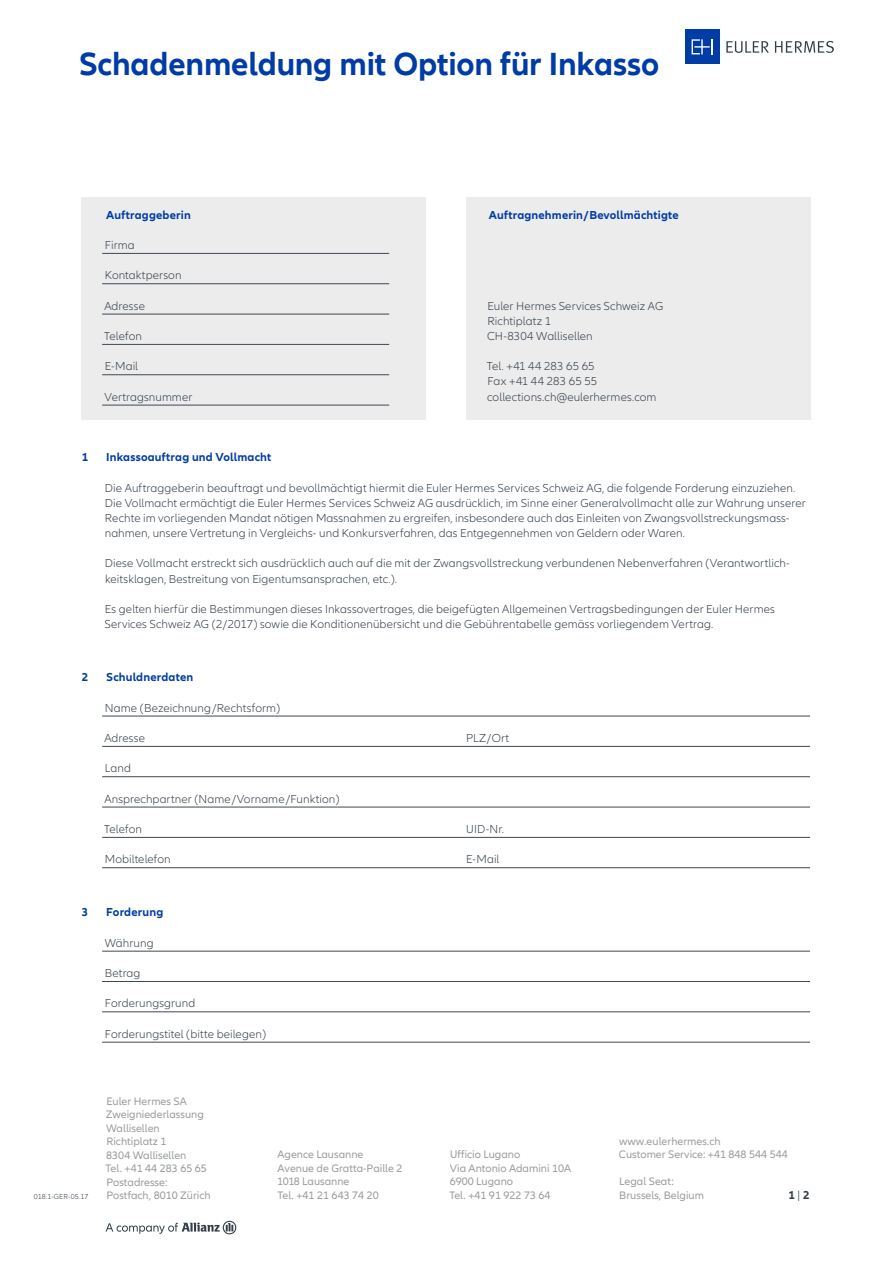
<style>
.page{position:relative;width:893px;height:1263px;background:#fff}
.page>*{position:absolute;margin:0;border:0;box-sizing:border-box;transform-origin:0 0}
.t1{font:700 33px "Allianz Neo";letter-spacing:-.005em;color:#003ca6}
.t2{font:300 12px/15.1px "Allianz Neo";letter-spacing:.005em;color:#333e48}
.t3{font:700 12px "Allianz Neo";letter-spacing:.015em;color:#003ca6}
.t4{font:700 12px "Allianz Neo";color:#333e48}
.t5{font:11.25px/13.5px "Allianz Neo";color:#9a9c9f}
.t6{font:300 7.5px "Allianz Neo";letter-spacing:.005em;color:#333e48}
.s1{font-weight:300}
</style>
<div class="page">
<div style="left:685px;top:30px;width:34px;height:34px;background:#003ca6"></div>
<svg style="left:692px;top:39px;width:20px;height:15px"></svg>
<svg style="left:726px;top:41px;width:43px;height:12px"></svg>
<svg style="left:775px;top:41px;width:59px;height:12px"></svg>
<svg style="left:106px;top:1221px;width:130px;height:13px"></svg>
<div style="left:81px;top:198px;width:344px;height:222px;background:#ececed"></div>
<div style="left:466px;top:198px;width:345px;height:222px;background:#ececed"></div>
<hr style="left:102px;top:716px;width:708px;height:1px;background:#404851">
<hr style="left:102px;top:746px;width:708px;height:1px;background:#404851">
<hr style="left:102px;top:776px;width:708px;height:1px;background:#404851">
<hr style="left:102px;top:807px;width:708px;height:1px;background:#404851">
<hr style="left:102px;top:837px;width:708px;height:1px;background:#404851">
<hr style="left:102px;top:867px;width:708px;height:1px;background:#404851">
<hr style="left:102px;top:951px;width:708px;height:1px;background:#404851">
<hr style="left:102px;top:981px;width:708px;height:1px;background:#404851">
<hr style="left:102px;top:1011px;width:708px;height:1px;background:#404851">
<hr style="left:102px;top:1042px;width:708px;height:1px;background:#404851">
<hr style="left:102px;top:253px;width:287px;height:1px;background:#404851">
<hr style="left:102px;top:283px;width:287px;height:1px;background:#404851">
<hr style="left:102px;top:314px;width:287px;height:1px;background:#404851">
<hr style="left:102px;top:344px;width:287px;height:1px;background:#404851">
<hr style="left:102px;top:374px;width:287px;height:1px;background:#404851">
<hr style="left:102px;top:405px;width:287px;height:1px;background:#404851">
<h1 class="t1" style="left:79px;top:44px;width:582px">Schadenmeldung mit Option für Inkasso</h1>
<p class="t3" style="left:106px;top:208px;width:86px">Auftraggeberin</p>
<p class="t2" style="left:105px;top:238px;width:31px">Firma</p>
<p class="t2" style="left:105px;top:268px;width:78px">Kontaktperson</p>
<p class="t2" style="left:104px;top:298px;width:42px">Adresse</p>
<p class="t2" style="left:104px;top:329px;width:39px">Telefon</p>
<p class="t2" style="left:105px;top:359px;width:35px">E-Mail</p>
<p class="t2" style="left:105px;top:389px;width:89px">Vertragsnummer</p>
<p class="t3" style="left:489px;top:208px;width:192px">Auftragnehmerin/Bevollmächtigte</p>
<p class="t2" style="left:487px;top:298px;width:178px">Euler Hermes Services Schweiz AG<br>Richtiplatz 1<br>CH-8304 Wallisellen</p>
<p class="t2" style="left:487px;top:359px;width:171px">Tel. +41 44 283 65 65<br>Fax +41 44 283 65 55 collections.ch@eulerhermes.com</p>
<p class="t3" style="left:82px;top:450px;width:8px">1</p>
<p class="t3" style="left:106px;top:450px;width:167px">Inkassoauftrag und Vollmacht</p>
<p class="t2" style="left:105px;top:480px;width:702px">Die Auftraggeberin beauftragt und bevollmächtigt hiermit die Euler Hermes Services Schweiz AG, die folgende Forderung einzuziehen.<br>Die Vollmacht ermächtigt die Euler Hermes Services Schweiz AG ausdrücklich, im Sinne einer Generalvollmacht alle zur Wahrung unserer Rechte im vorliegenden Mandat nötigen Massnahmen zu ergreifen, insbesondere auch das Einleiten von Zwangsvollstreckungsmass&shy;nahmen, unsere Vertretung in Vergleichs- und Konkursverfahren, das Entgegennehmen von Geldern oder Waren.</p>
<p class="t2" style="left:105px;top:556px;width:686px">Diese Vollmacht erstreckt sich ausdrücklich auch auf die mit der Zwangsvollstreckung verbundenen Nebenverfahren (Verantwortlich&shy;keitsklagen, Bestreitung von Eigentumsansprachen, etc.).</p>
<p class="t2" style="left:105px;top:602px;width:672px">Es gelten hierfür die Bestimmungen dieses Inkassovertrages, die beigefügten Allgemeinen Vertragsbedingungen der Euler Hermes<br>Services Schweiz AG (2/2017) sowie die Konditionenübersicht und die Gebührentabelle gemäss vorliegendem Vertrag.</p>
<p class="t3" style="left:82px;top:670px;width:8px">2</p>
<p class="t3" style="left:106px;top:670px;width:89px">Schuldnerdaten</p>
<p class="t2" style="left:105px;top:700px;width:177px">Name (Bezeichnung /Rechtsform)</p>
<p class="t2" style="left:104px;top:731px;width:42px">Adresse</p>
<p class="t2" style="left:466px;top:731px;width:45px">PLZ/Ort</p>
<p class="t2" style="left:105px;top:761px;width:27px">Land</p>
<p class="t2" style="left:104px;top:791px;width:237px">Ansprechpartner (Name /Vorname /Funktion)</p>
<p class="t2" style="left:104px;top:822px;width:39px">Telefon</p>
<p class="t2" style="left:466px;top:822px;width:39px">UID-Nr.</p>
<p class="t2" style="left:105px;top:852px;width:67px">Mobiltelefon</p>
<p class="t2" style="left:466px;top:852px;width:35px">E-Mail</p>
<p class="t3" style="left:82px;top:905px;width:8px">3</p>
<p class="t3" style="left:106px;top:905px;width:59px">Forderung</p>
<p class="t2" style="left:105px;top:935px;width:50px">Währung</p>
<p class="t2" style="left:105px;top:966px;width:37px">Betrag</p>
<p class="t2" style="left:105px;top:996px;width:92px">Forderungsgrund</p>
<p class="t2" style="left:105px;top:1026px;width:163px">Forderungstitel (bitte beilegen)</p>
<p class="t5" style="left:106px;top:1094px;width:106px">Euler Hermes SA<br>Zweigniederlassung<br>Wallisellen<br>Richtiplatz 1<br>8304 Wallisellen<br>Tel. +41 44 283 65 65<br>Postadresse:<br>Postfach, 8010 Zürich</p>
<p class="t5" style="left:619px;top:1135px;width:170px">www.eulerhermes.ch<br>Customer Service: +41 848 544 544</p>
<p class="t5" style="left:619px;top:1175px;width:86px">Legal Seat:<br>Brussels, Belgium</p>
<p class="t5" style="left:277px;top:1148px;width:127px">Agence Lausanne<br>Avenue de Gratta-Paille 2<br>1018 Lausanne<br>Tel. +41 21 643 74 20</p>
<p class="t5" style="left:449px;top:1148px;width:123px">Ufficio Lugano<br>Via Antonio Adamini 10A<br>6900 Lugano<br>Tel. +41 91 922 73 64</p>
<p class="t6" style="left:34px;top:1192px;width:56px">018.1-GER-05.17</p>
<p class="t4" style="left:788px;top:1188px;width:22px">1 <span class="s1">|</span> 2</p>
</div>
